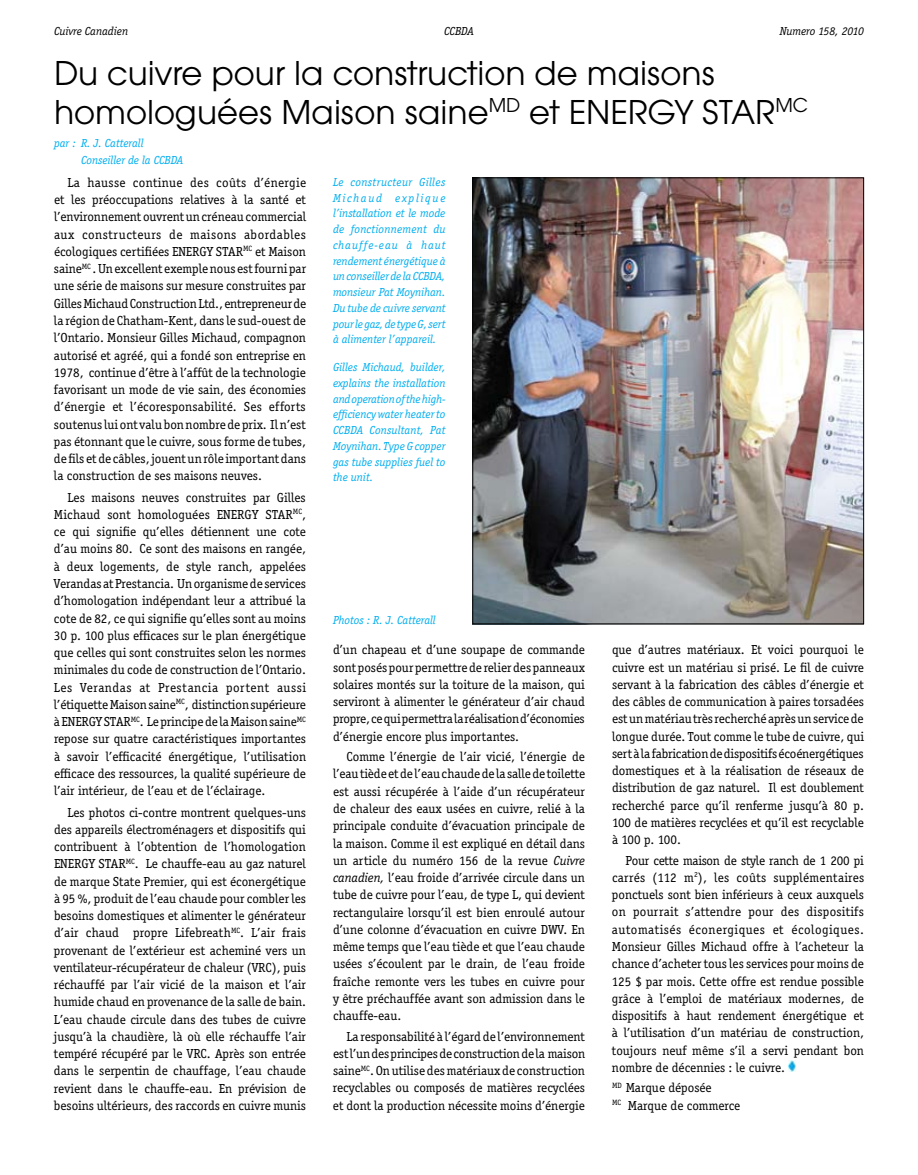
<style>
.page{position:relative;width:918px;height:1175px;background:#fff}
.page>*{position:absolute;margin:0;border:0;box-sizing:border-box;transform-origin:0 0}
.t1{font:36px/39px "Avant Garde Goth EFOP";color:#000}
.t2{font:13.5px/17.2px "Officina Serif EFOP";color:#000;text-align:justify}
.t3{font:italic 12px/15.8px "Officina Serif EFOP";color:#00aeef;text-align:justify}
.t4{font:italic 12px "Officina Serif EFOP";color:#000}
.s1{font-style:italic}
</style>
<div class="page">
<img style="left:474px;top:179px;width:388px;height:443px">
<svg style="left:788px;top:1060px;width:7px;height:11px"></svg>
<p class="t4" style="left:54px;top:25px;width:76px">Cuivre Canadien</p>
<p class="t4" style="left:444px;top:25px;width:31px">CCBDA</p>
<p class="t4" style="left:780px;top:25px;width:86px">Numero 158, 2010</p>
<h1 class="t1" style="left:54px;top:54px;width:756px">Du cuivre pour la construction de maisons homologuées Maison saine<sup>MD</sup> et ENERGY STAR<sup>MC</sup></h1>
<p class="t3" style="left:81px;top:134px;width:104px;line-height:17.7px;text-indent:-27px">par : R. J. Catterall<br>Conseiller de la CCBDA</p>
<p class="t2" style="left:54px;top:174px;width:254px;text-indent:14px">La hausse continue des coûts d’énergie et les préoccupations relatives à la santé et l’environnement ouvrent un créneau commercial aux constructeurs de maisons abordables écologiques certifiées ENERGY STAR<sup>MC</sup> et Maison saine<sup>MC</sup> . Un excellent exemple nous est fourni par une série de maisons sur mesure construites par Gilles Michaud Construction Ltd., entrepreneur de la région de Chatham-Kent, dans le sud-ouest de l’Ontario. Monsieur Gilles Michaud, compagnon autorisé et agréé, qui a fondé son entreprise en 1978, continue d’être à l’affût de la technologie favorisant un mode de vie sain, des économies d’énergie et l’écoresponsabilité. Ses efforts soutenus lui ont valu bon nombre de prix. Il n’est pas étonnant que le cuivre, sous forme de tubes, de fils et de câbles, jouent un rôle important dans la construction de ses maisons neuves.</p>
<p class="t2" style="left:54px;top:489px;width:254px;text-indent:14px">Les maisons neuves construites par Gilles Michaud sont homologuées ENERGY STAR<sup>MC</sup>, ce qui signifie qu’elles détiennent une cote d’au moins 80. Ce sont des maisons en rangée, à deux logements, de style ranch, appelées Verandas at Prestancia. Un organisme de services d’homologation indépendant leur a attribué la cote de 82, ce qui signifie qu’elles sont au moins 30 p. 100 plus efficaces sur le plan énergétique que celles qui sont construites selon les normes minimales du code de construction de l’Ontario.<br>Les Verandas at Prestancia portent aussi l’étiquette Maison saine<sup>MC</sup>, distinction supérieure à ENERGY STAR<sup>MC</sup>. Le principe de la Maison saine<sup>MC </sup>repose sur quatre caractéristiques importantes à savoir l’efficacité énergétique, l’utilisation efficace des ressources, la qualité supérieure de l’air intérieur, de l’eau et de l’éclairage.</p>
<p class="t2" style="left:54px;top:803px;width:254px;text-indent:14px">Les photos ci-contre montrent quelques-uns des appareils électroménagers et dispositifs qui contribuent à l’obtention de l’homologation ENERGY STAR<sup>MC</sup>. Le chauffe-eau au gaz naturel de marque State Premier, qui est éconergétique à 95 %, produit de l’eau chaude pour combler les besoins domestiques et alimenter le générateur d’air chaud propre Lifebreath<sup>MC</sup>. L’air frais provenant de l’extérieur est acheminé vers un ventilateur-récupérateur de chaleur (VRC), puis réchauffé par l’air vicié de la maison et l’air humide chaud en provenance de la salle de bain.<br>L’eau chaude circule dans des tubes de cuivre jusqu’à la chaudière, là où elle réchauffe l’air tempéré récupéré par le VRC. Après son entrée dans le serpentin de chauffage, l’eau chaude revient dans le chauffe-eau. En prévision de besoins ultérieurs, des raccords en cuivre munis</p>
<p class="t3" style="left:333px;top:174px;width:114px">Le constructeur Gilles Michaud explique l’installation et le mode de fonctionnement du chauffe-eau à haut rendement énergétique à un conseiller de la CCBDA, monsieur Pat Moynihan.<br>Du tube de cuivre servant pour le gaz, de type G, sert à alimenter l’appareil.</p>
<p class="t3" style="left:333px;top:359px;width:114px">Gilles Michaud, builder, explains the installation and operation of the high&shy;efficiency water heater to CCBDA Consultant, Pat Moynihan. Type G copper gas tube supplies fuel to the unit.</p>
<p class="t3" style="left:333px;top:612px;width:104px">Photos : R. J. Catterall</p>
<p class="t2" style="left:333px;top:641px;width:254px">d’un chapeau et d’une soupape de commande sont posés pour permettre de relier des panneaux solaires montés sur la toiture de la maison, qui serviront à alimenter le générateur d’air chaud propre, ce qui permettra la réalisation d’économies d’énergie encore plus importantes.</p>
<p class="t2" style="left:333px;top:748px;width:254px;text-indent:14px">Comme l’énergie de l’air vicié, l’énergie de l’eau tiède et de l’eau chaude de la salle de toilette est aussi récupérée à l’aide d’un récupérateur de chaleur des eaux usées en cuivre, relié à la principale conduite d’évacuation principale de la maison. Comme il est expliqué en détail dans un article du numéro 156 de la revue <span class="s1">Cuivre canadien,</span> l’eau froide d’arrivée circule dans un tube de cuivre pour l’eau, de type L, qui devient rectangulaire lorsqu’il est bien enroulé autour d’une colonne d’évacuation en cuivre DWV. En même temps que l’eau tiède et que l’eau chaude usées s’écoulent par le drain, de l’eau froide fraîche remonte vers les tubes en cuivre pour y être préchauffée avant son admission dans le chauffe-eau.</p>
<p class="t2" style="left:333px;top:1027px;width:254px;text-indent:14px">La responsabilité à l’égard de l’environnement est l’un des principes de construction de la maison saine<sup>MC</sup>. On utilise des matériaux de construction recyclables ou composés de matières recyclées et dont la production nécessite moins d’énergie</p>
<p class="t2" style="left:612px;top:641px;width:254px">que d’autres matériaux. Et voici pourquoi le cuivre est un matériau si prisé. Le fil de cuivre servant à la fabrication des câbles d’énergie et des câbles de communication à paires torsadées est un matériau très recherché après un service de longue durée. Tout comme le tube de cuivre, qui sert à la fabrication de dispositifs écoénergétiques domestiques et à la réalisation de réseaux de distribution de gaz naturel. Il est doublement recherché parce qu’il renferme jusqu’à 80 p.<br>100 de matières recyclées et qu’il est recyclable à 100 p. 100.</p>
<p class="t2" style="left:612px;top:851px;width:254px;text-indent:14px">Pour cette maison de style ranch de 1 200 pi carrés (112 m<sup>2</sup>), les coûts supplémentaires ponctuels sont bien inférieurs à ceux auxquels on pourrait s’attendre pour des dispositifs automatisés éconergiques et écologiques.<br>Monsieur Gilles Michaud offre à l’acheteur la chance d’acheter tous les services pour moins de 125 $ par mois. Cette offre est rendue possible grâce à l’emploi de matériaux modernes, de dispositifs à haut rendement énergétique et à l’utilisation d’un matériau de construction, toujours neuf même s’il a servi pendant bon nombre de décennies : le cuivre.</p>
<p class="t2" style="left:612px;top:1079px;width:130px"><sup>MD</sup> Marque déposée<br><sup>MC</sup> Marque de commerce</p>
</div>
